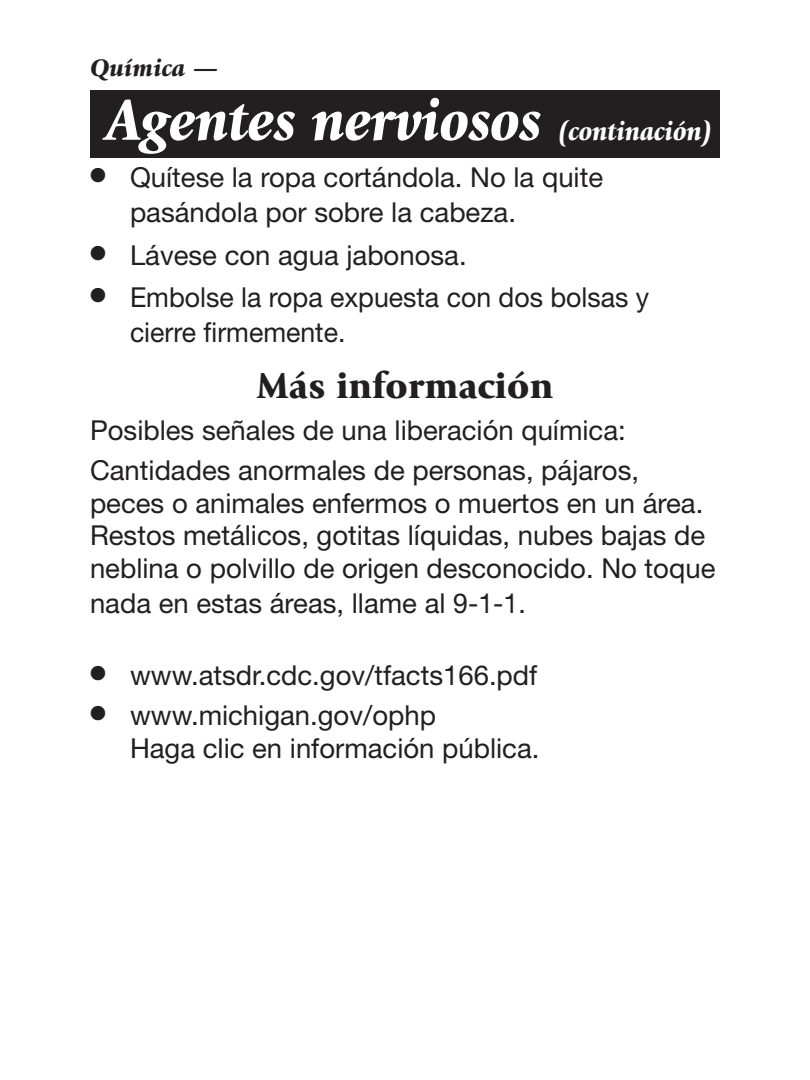
<style>
.page{position:relative;width:810px;height:1080px;background:#fff}
.page>*{position:absolute;margin:0;border:0;box-sizing:border-box;transform-origin:0 0}
._1_Header{font:italic 900 60px "Giovanni";letter-spacing:-.01em;color:#fff;scale:.95 1}
._2_body_header{font:900 37.5px "Giovanni";color:#231f20}
._3_Body{font:27.5px/32.5px "Helvetica Neue";color:#231f20}
._4_Bullets{font:27.5px/35px "Helvetica Neue";color:#231f20}
.t1{font:italic 900 25px "Giovanni";color:#231f20}
.s1{font-size:27.5px}
</style>
<div class="page">
<div style="left:90px;top:90px;width:630px;height:67px;background:#231f20"></div>
<p class="t1" style="left:90px;top:53px;width:130px">Química —</p>
<p class="_1_Header" style="left:105px;top:86px;width:642px">Agentes nerviosos <span class="s1">(continación)</span></p>
<p class="_4_Bullets" style="left:130px;top:160px;width:475px;text-indent:-40px">● Quítese la ropa cortándola. No la quite pasándola por sobre la cabeza.</p>
<p class="_4_Bullets" style="left:90px;top:237px;width:378px">● Lávese con agua jabonosa.</p>
<p class="_4_Bullets" style="left:130px;top:280px;width:521px;text-indent:-40px">● Embolse la ropa expuesta con dos bolsas y cierre firmemente.</p>
<p class="_2_body_header" style="left:257px;top:363px;width:298px">Más información</p>
<p class="_3_Body" style="left:90px;top:414px;width:537px">Posibles señales de una liberación química:</p>
<p class="_3_Body" style="left:90px;top:454px;width:627px">Cantidades anormales de personas, pájaros, peces o animales enfermos o muertos en un área.<br>Restos metálicos, gotitas líquidas, nubes bajas de neblina o polvillo de origen desconocido. No toque</p>
<p class="_3_Body" style="left:90px;top:586px;width:437px">nada en estas áreas, llame al 9-1-1.</p>
<p class="_4_Bullets" style="left:90px;top:658px;width:449px">● www.atsdr.cdc.gov/tfacts166.pdf</p>
<p class="_4_Bullets" style="left:130px;top:699px;width:411px;line-height:32.5px;text-indent:-40px">● www.michigan.gov/ophp<br>Haga clic en información pública.</p>
</div>
